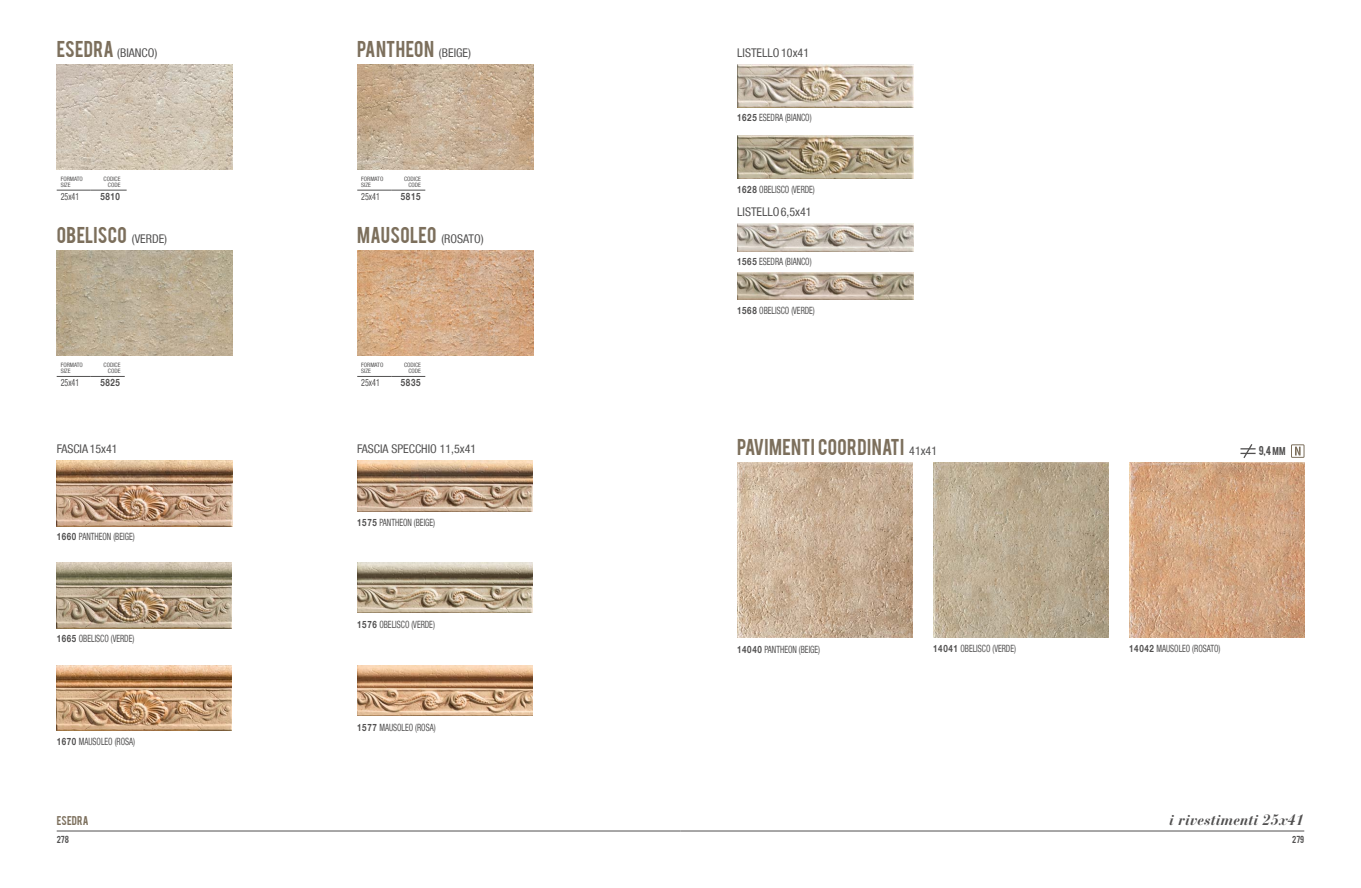
<style>
.page{position:relative;width:1361px;height:888px;background:#fff}
.page>*{position:absolute;margin:0;border:0;box-sizing:border-box;transform-origin:0 0}
.t1{font:18px "Bebas";letter-spacing:.015em;color:#7c6f5c}
.t2{font:italic 700 15px "Bauer Bodoni";color:#515050}
.t3{font:condensed 12px "Helvetica Neue LT Com";color:#515050}
.t4{font:condensed 10px "Helvetica Neue LT Com";color:#515050;scale:.8 1}
.t5{font:700 10px "Helvetica Neue LT Com";letter-spacing:.075em;color:#515050;scale:.8 1}
.t6{font:10px "Bebas";letter-spacing:.015em;color:#7c6f5c}
.t7{font:10px "Bebas";color:#515050}
.t8{font:8px "Bebas";color:#515050}
.t9{font:condensed 6px/6px "Helvetica Neue LT Com";color:#515050;text-align:right}
.s1{font-family:"Bebas";font-stretch:normal;font-size:18px;color:#7c6f5c}
.s2{font-family:"Helvetica Neue LT Com";font-stretch:condensed;font-size:12px;color:#515050}
.s3{font-weight:700;font-stretch:normal}
.s4{font-size:9px}
</style>
<div class="page">
<img style="left:57px;top:64px;width:176px;height:105px">
<img style="left:57px;top:251px;width:176px;height:105px">
<img style="left:357px;top:64px;width:176px;height:105px">
<img style="left:357px;top:251px;width:176px;height:105px">
<hr style="left:57px;top:190px;width:34px;height:1px;background:#515050">
<hr style="left:91px;top:190px;width:36px;height:1px;background:#515050">
<hr style="left:57px;top:376px;width:34px;height:1px;background:#515050">
<hr style="left:91px;top:376px;width:34px;height:1px;background:#515050">
<hr style="left:357px;top:190px;width:34px;height:1px;background:#515050">
<hr style="left:391px;top:190px;width:34px;height:1px;background:#515050">
<hr style="left:357px;top:376px;width:34px;height:1px;background:#515050">
<hr style="left:391px;top:376px;width:34px;height:1px;background:#515050">
<img style="left:737px;top:64px;width:176px;height:43px">
<img style="left:737px;top:136px;width:176px;height:42px">
<img style="left:57px;top:460px;width:176px;height:66px">
<img style="left:357px;top:460px;width:175px;height:51px">
<img style="left:57px;top:562px;width:175px;height:66px">
<img style="left:357px;top:562px;width:175px;height:50px">
<img style="left:57px;top:665px;width:175px;height:65px">
<img style="left:357px;top:665px;width:175px;height:50px">
<img style="left:737px;top:223px;width:176px;height:28px">
<img style="left:737px;top:272px;width:176px;height:27px">
<img style="left:933px;top:462px;width:175px;height:175px">
<img style="left:737px;top:462px;width:175px;height:175px">
<img style="left:1129px;top:462px;width:175px;height:175px">
<svg style="left:1240px;top:444px;width:15px;height:14px"></svg>
<svg style="left:1295px;top:446px;width:5px;height:9px"></svg>
<div style="left:1291px;top:444px;width:13px;height:13px;border:1px solid #7c6f5c"></div>
<hr style="left:57px;top:830px;width:623px;height:1px;background:#515050">
<hr style="left:680px;top:830px;width:624px;height:1px;background:#515050">
<p class="t3" style="left:57px;top:45px;width:102px"><span class="s1">ESEDRA</span> (BIANCO)</p>
<p class="t1" style="left:357px;top:36px;width:91px">PANTHEON <span class="s2">(BEIGE</span></p>
<p class="t3" style="left:468px;top:45px;width:4px">)</p>
<p class="t9" style="left:61px;top:175px;width:20px;text-align:left">FORMATO<br>SIZE</p>
<p class="t9" style="left:104px;top:175px;width:18px">CODICE<br>CODE</p>
<p class="t9" style="left:361px;top:175px;width:20px;text-align:left">FORMATO<br>SIZE</p>
<p class="t9" style="left:404px;top:175px;width:18px">CODICE<br>CODE</p>
<p class="t4" style="left:61px;top:190px;width:25px">25X41</p>
<p class="t5" style="left:100px;top:190px;width:26px">5810</p>
<p class="t4" style="left:361px;top:190px;width:25px">25X41</p>
<p class="t5" style="left:401px;top:190px;width:26px">5815</p>
<p class="t1" style="left:57px;top:222px;width:112px">OBELISCO <span class="s2">(VERDE)</span></p>
<p class="t1" style="left:357px;top:222px;width:128px">MAUSOLEO <span class="s2">(ROSATO)</span></p>
<p class="t9" style="left:61px;top:362px;width:20px;text-align:left">FORMATO<br>SIZE</p>
<p class="t9" style="left:104px;top:361px;width:18px">CODICE<br>CODE</p>
<p class="t9" style="left:361px;top:362px;width:20px;text-align:left">FORMATO<br>SIZE</p>
<p class="t9" style="left:404px;top:361px;width:18px">CODICE<br>CODE</p>
<p class="t4" style="left:61px;top:376px;width:25px">25X41</p>
<p class="t5" style="left:100px;top:376px;width:26px">5825</p>
<p class="t4" style="left:361px;top:376px;width:25px">25X41</p>
<p class="t5" style="left:401px;top:376px;width:26px">5835</p>
<p class="t3" style="left:57px;top:441px;width:62px">FASCIA 15X41</p>
<p class="t3" style="left:357px;top:441px;width:121px">FASCIA SPECCHIO 11,5X41</p>
<p class="t4" style="left:57px;top:530px;width:99px"><span class="s3">1660</span> PANTHEON (BEIGE)</p>
<p class="t4" style="left:57px;top:632px;width:99px"><span class="s3">1665</span> OBELISCO (VERDE)</p>
<p class="t4" style="left:57px;top:735px;width:100px"><span class="s3">1670</span> MAUSOLEO (ROSA)</p>
<p class="t6" style="left:57px;top:812px;width:33px">ESEDRA</p>
<p class="t4" style="left:357px;top:516px;width:99px"><span class="s3">1575</span> PANTHEON (BEIGE)</p>
<p class="t4" style="left:357px;top:618px;width:99px"><span class="s3">1576</span> OBELISCO (VERDE)</p>
<p class="t4" style="left:357px;top:721px;width:100px"><span class="s3">1577</span> MAUSOLEO (ROSA)</p>
<p class="t3" style="left:737px;top:45px;width:73px">LISTELLO 10X41</p>
<p class="t4" style="left:737px;top:112px;width:95px"><span class="s3">1625</span> ESEDRA (BIANCO)</p>
<p class="t4" style="left:737px;top:183px;width:99px"><span class="s3">1628</span> OBELISCO (VERDE)</p>
<p class="t3" style="left:737px;top:205px;width:76px">LISTELLO 6,5X41</p>
<p class="t4" style="left:737px;top:255px;width:95px"><span class="s3">1565</span> ESEDRA (BIANCO)</p>
<p class="t4" style="left:737px;top:304px;width:99px"><span class="s3">1568</span> OBELISCO (VERDE)</p>
<p class="t1" style="left:737px;top:434px;width:201px">PAVIMENTI COORDINATI <span class="s2">41X41</span></p>
<p class="t7" style="left:1258px;top:443px;width:28px">9,4 <span class="s4">MM</span></p>
<p class="t4" style="left:737px;top:643px;width:105px"><span class="s3">14040</span> PANTHEON (BEIGE)</p>
<p class="t4" style="left:933px;top:642px;width:105px"><span class="s3">14041</span> OBELISCO (VERDE)</p>
<p class="t4" style="left:1129px;top:642px;width:115px"><span class="s3">14042</span> MAUSOLEO (ROSATO)</p>
<h2 class="t2" style="left:1169px;top:810px;width:136px">i rivestimenti 25x41</h2>
<p class="t8" style="left:57px;top:832px;width:14px">278</p>
<p class="t8" style="left:1292px;top:832px;width:14px">279</p>
</div>
